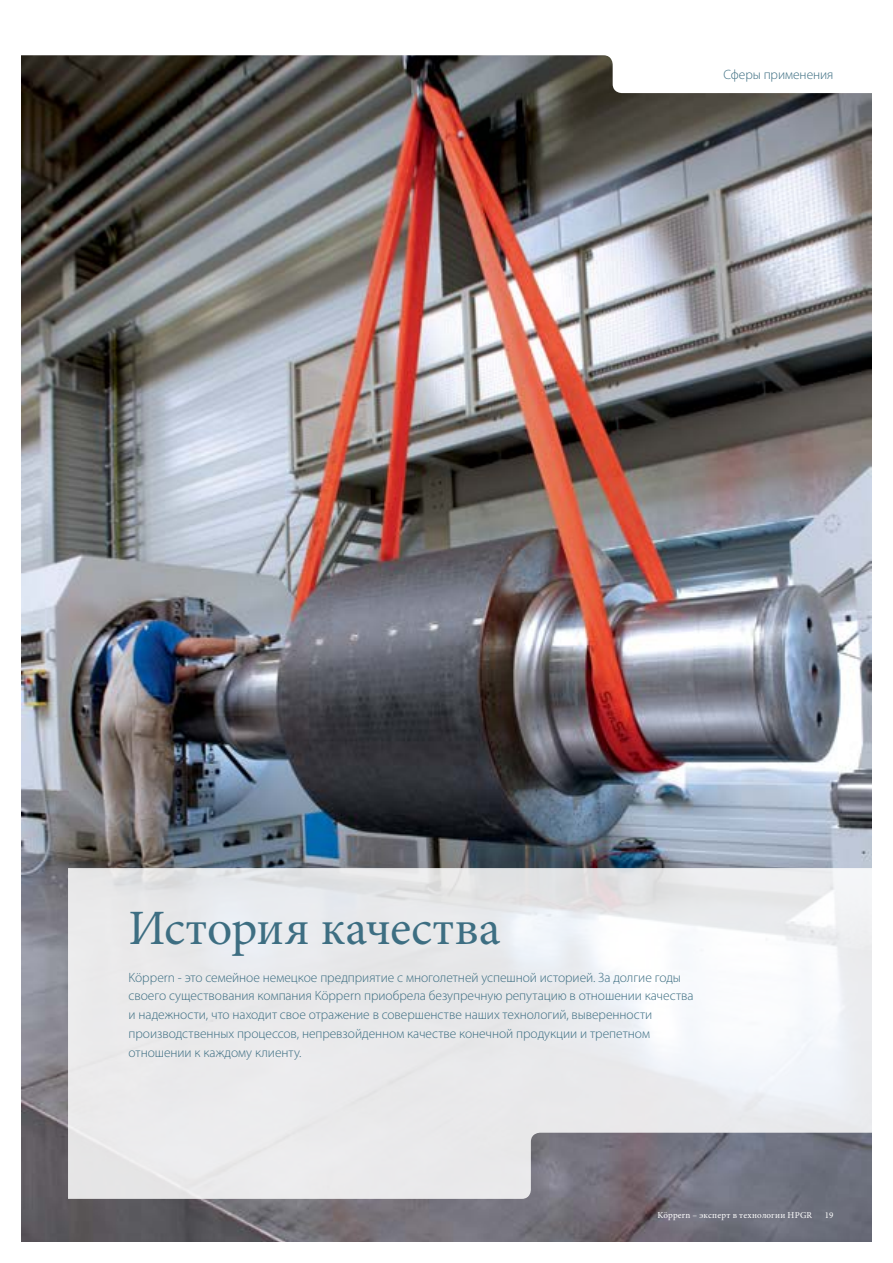
<style>
.page{position:relative;width:893px;height:1263px;background:#fff}
.page>*{position:absolute;margin:0;border:0;box-sizing:border-box;transform-origin:0 0}
.t1{font:49.5px "Minion Pro";color:#3d6e82}
.t2{font:300 13.5px/18.9px "Myriad Pro";letter-spacing:-.005em;color:#3d6e82}
.t3{font:9px "Minion Pro";letter-spacing:.015em;color:#fff}
</style>
<div class="page">
<img style="left:21px;top:93px;width:851px;height:1149px">
<svg style="left:68px;top:868px;width:804px;height:331px;fill:#e9eaeb"></svg>
<svg style="left:21px;top:55px;width:600px;height:38px;background:#494742"></svg>
<p class="t2" style="left:723px;top:65px;width:111px">Сферы применения</p>
<h1 class="t1" style="left:129px;top:895px;width:373px">История качества</h1>
<p class="t2" style="left:129px;top:967px;width:567px">Köppern - это семейное немецкое предприятие с многолетней успешной историей. За долгие годы своего существования компания Köppern приобрела безупречную репутацию в отношении качества и надежности, что находит свое отражение в совершенстве наших технологий, выверенности производственных процессов, непревзойденном качестве конечной продукции и трепетном отношении к каждому клиенту.</p>
<p class="t3" style="left:657px;top:1209px;width:156px">Köppern – эксперт в технологии HPGR</p>
<p class="t3" style="left:825px;top:1209px;width:10px">19</p>
</div>
